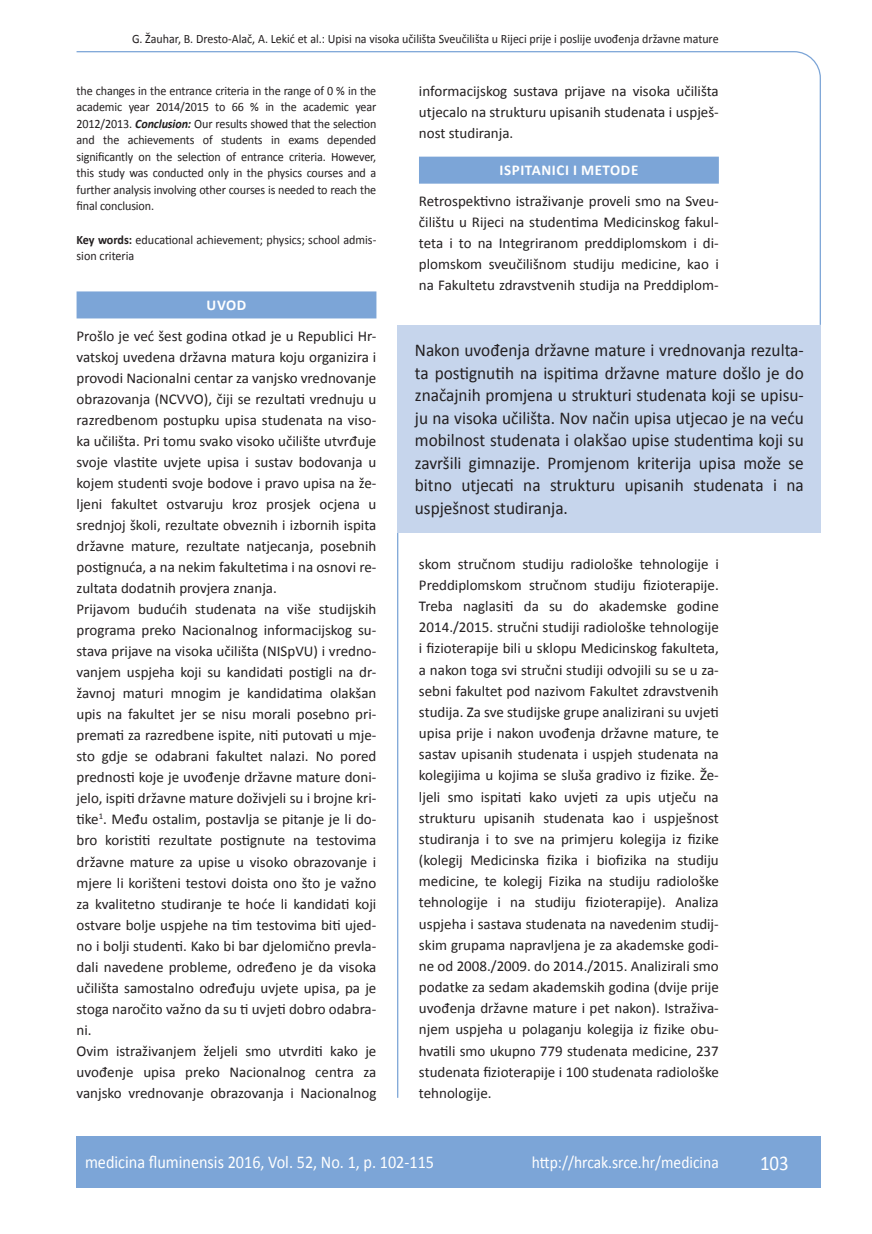
<style>
.page{position:relative;width:872px;height:1234px;background:#fff}
.page>*{position:absolute;margin:0;border:0;box-sizing:border-box;transform-origin:0 0}
.t1{font:21px "Calibri";color:#fff;scale:.9 1}
.t2{font:18px/22.5px "Calibri";color:#231f20;text-align:justify;scale:.96 1}
.t3{font:18px "Calibri";color:#fff;scale:.9 1}
.t4{font:17.25px "Calibri";color:#fff;scale:.9 1}
.t5{font:15px/21px "Calibri";color:#231f20;text-align:justify}
.t6{font:700 15px "Calibri";letter-spacing:.04em;color:#fff}
.t7{font:12.75px/16.5px "Calibri";color:#231f20;text-align:justify;scale:.95 1}
.t8{font:12.75px "Calibri";color:#231f20;scale:.94 1}
.s1{font-weight:700;font-style:italic}
.s2{font-weight:700}
</style>
<div class="page">
<svg style="left:76px;top:51px;width:745px;height:275px"></svg>
<hr style="left:397px;top:531px;width:1px;height:566px;background:#7ca5d7">
<div style="left:77px;top:1135px;width:744px;height:51px;background:#7ca5d7"></div>
<div style="left:77px;top:291px;width:299px;height:27px;background:#7ca5d7"></div>
<div style="left:419px;top:157px;width:300px;height:27px;background:#7ca5d7"></div>
<div style="left:398px;top:325px;width:423px;height:208px;background:#c6d5ec"></div>
<p class="t8" style="left:132px;top:30px;width:625px">G. Žauhar, B. Dresto-Alač, A. Lekić et al.: Upisi na visoka učilišta Sveučilišta u Rijeci prije i poslije uvođenja državne mature</p>
<p class="t7" style="left:77px;top:82px;width:317px">the changes in the entrance criteria in the range of 0 % in the academic year 2014/2015 to 66 % in the academic year 2012/2013. <span class="s1">Conclusion:</span> Our results showed that the selection and the achievements of students in exams depended significantly on the selection of entrance criteria. However, this study was conducted only in the physics courses and a further analysis involving other courses is needed to reach the final conclusion.</p>
<p class="t7" style="left:77px;top:231px;width:317px"><span class="s2">Key words:</span> educational achievement; physics; school admis&shy;sion criteria</p>
<p class="t6" style="left:207px;top:296px;width:41px">UVOD</p>
<p class="t5" style="left:77px;top:324px;width:301px;text-align:left">Prošlo je već šest godina otkad je u Republici Hr&shy;vatskoj uvedena državna matura koju organizira i provodi Nacionalni centar za vanjsko vrednovanje obrazovanja (NCVVO), čiji se rezultati vrednuju u razredbenom postupku upisa studenata na viso&shy;ka učilišta. Pri tomu svako visoko učilište utvrđuje svoje vlastite uvjete upisa i sustav bodovanja u kojem studenti svoje bodove i pravo upisa na že&shy;ljeni fakultet ostvaruju kroz prosjek ocjena u srednjoj školi, rezultate obveznih i izbornih ispita državne mature, rezultate natjecanja, posebnih postignuća, a na nekim fakultetima i na osnovi re&shy;zultata dodatnih provjera znanja.<br>Prijavom budućih studenata na više studijskih programa preko Nacionalnog informacijskog su&shy;stava prijave na visoka učilišta (NISpVU) i vredno&shy;vanjem uspjeha koji su kandidati postigli na dr&shy;žavnoj maturi mnogim je kandidatima olakšan upis na fakultet jer se nisu morali posebno pri&shy;premati za razredbene ispite, niti putovati u mje&shy;sto gdje se odabrani fakultet nalazi. No pored prednosti koje je uvođenje državne mature doni&shy;jelo, ispiti državne mature doživjeli su i brojne kri&shy;tike<sup>1</sup>. Među ostalim, postavlja se pitanje je li do&shy;bro koristiti rezultate postignute na testovima državne mature za upise u visoko obrazovanje i mjere li korišteni testovi doista ono što je važno za kvalitetno studiranje te hoće li kandidati koji ostvare bolje uspjehe na tim testovima biti ujed&shy;no i bolji studenti. Kako bi bar djelomično prevla&shy;dali navedene probleme, određeno je da visoka učilišta samostalno određuju uvjete upisa, pa je stoga naročito važno da su ti uvjeti dobro odabra&shy;ni.<br>Ovim istraživanjem željeli smo utvrditi kako je uvođenje upisa preko Nacionalnog centra za vanjsko vrednovanje obrazovanja i Nacionalnog</p>
<p class="t5" style="left:419px;top:80px;width:301px">informacijskog sustava prijave na visoka učilišta utjecalo na strukturu upisanih studenata i uspješ&shy;nost studiranja.</p>
<p class="t6" style="left:499px;top:161px;width:140px">ISPITANICI I METODE</p>
<p class="t5" style="left:419px;top:190px;width:301px">Retrospektivno istraživanje proveli smo na Sveu&shy;čilištu u Rijeci na studentima Medicinskog fakul&shy;teta i to na Integriranom preddiplomskom i di&shy;plomskom sveučilišnom studiju medicine, kao i na Fakultetu zdravstvenih studija na Preddiplom-</p>
<p class="t2" style="left:415px;top:338px;width:407px">Nakon uvođenja državne mature i vrednovanja rezulta&shy;ta postignutih na ispitima državne mature došlo je do značajnih promjena u strukturi studenata koji se upisu&shy;ju na visoka učilišta. Nov način upisa utjecao je na veću mobilnost studenata i olakšao upise studentima koji su završili gimnazije. Promjenom kriterija upisa može se bitno utjecati na strukturu upisanih studenata i na uspješnost studiranja.</p>
<p class="t5" style="left:419px;top:552px;width:301px">skom stručnom studiju radiološke tehnologije i Preddiplomskom stručnom studiju fizioterapije.<br>Treba naglasiti da su do akademske godine 2014./2015. stručni studiji radiološke tehnologije i fizioterapije bili u sklopu Medicinskog fakulteta, a nakon toga svi stručni studiji odvojili su se u za&shy;sebni fakultet pod nazivom Fakultet zdravstvenih studija. Za sve studijske grupe analizirani su uvjeti upisa prije i nakon uvođenja državne mature, te sastav upisanih studenata i uspjeh studenata na kolegijima u kojima se sluša gradivo iz fizike. Že&shy;ljeli smo ispitati kako uvjeti za upis utječu na strukturu upisanih studenata kao i uspješnost studiranja i to sve na primjeru kolegija iz fizike (kolegij Medicinska fizika i biofizika na studiju medicine, te kolegij Fizika na studiju radiološke tehnologije i na studiju fizioterapije). Analiza uspjeha i sastava studenata na navedenim studij&shy;skim grupama napravljena je za akademske godi&shy;ne od 2008./2009. do 2014./2015. Analizirali smo podatke za sedam akademskih godina (dvije prije uvođenja državne mature i pet nakon). Istraživa&shy;njem uspjeha u polaganju kolegija iz fizike obu&shy;hvatili smo ukupno 779 studenata medicine, 237 studenata fizioterapije i 100 studenata radiološke tehnologije.</p>
<p class="t3" style="left:85px;top:1150px;width:389px">medicina fluminensis 2016, Vol. 52, No. 1, p. 102-115</p>
<p class="t4" style="left:532px;top:1151px;width:209px">http://hrcak.srce.hr/medicina</p>
<h1 class="t1" style="left:760px;top:1149px;width:33px">103</h1>
</div>
